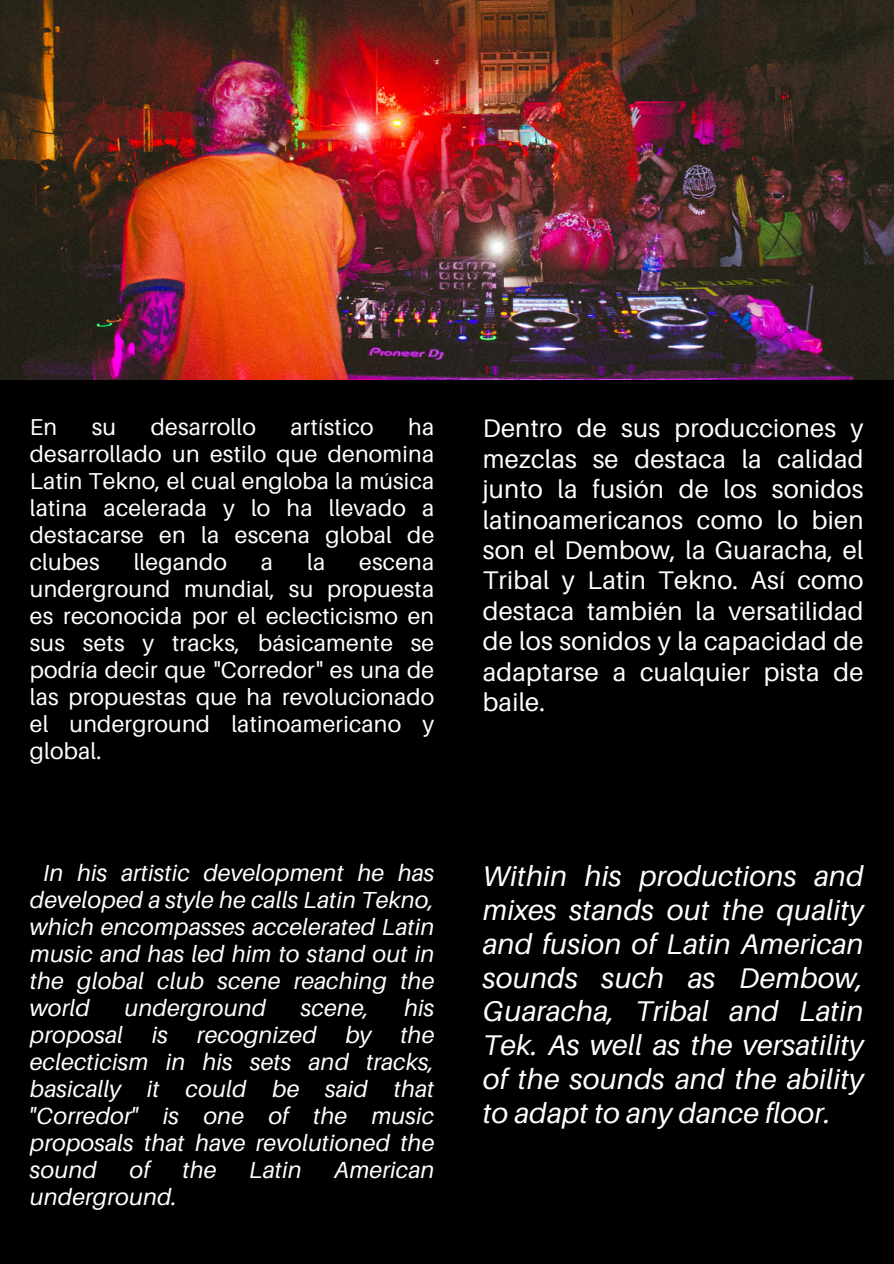
<style>
.page{position:relative;width:894px;height:1264px;background:#fff}
.page>*{position:absolute;margin:0;border:0;box-sizing:border-box;transform-origin:0 0}
.t1{font:italic 28.5px/33.8px "Aileron";letter-spacing:.01em;color:#fff;text-align:justify}
.t2{font:25.5px/30.3px "Aileron";letter-spacing:.01em;color:#fff;text-align:justify}
.t3{font:italic 23.25px/27px "Aileron";letter-spacing:.01em;color:#fff;text-align:justify}
.t4{font:22.95px/27px "Aileron";letter-spacing:.01em;color:#fff;text-align:justify}
</style>
<div class="page">
<div style="left:0;top:0;width:893px;height:1263px;background:#000"></div>
<img style="left:0;top:0;width:893px;height:380px">
<p class="t4" style="left:30px;top:413px;width:406px;text-indent:378px">ha desarrollado un estilo que denomina Latin Tekno, el cual engloba la música latina acelerada y lo ha llevado a destacarse en la escena global de clubes</p>
<p class="t4" style="left:30px;top:413px;width:29px">En</p>
<p class="t4" style="left:92px;top:413px;width:26px">su</p>
<p class="t4" style="left:151px;top:413px;width:107px">desarrollo</p>
<p class="t4" style="left:290px;top:413px;width:85px">artístico</p>
<p class="t4" style="left:134px;top:548px;width:95px">llegando</p>
<p class="t4" style="left:261px;top:548px;width:14px">a</p>
<p class="t4" style="left:307px;top:548px;width:20px">la</p>
<p class="t4" style="left:30px;top:548px;width:406px;text-indent:329px">escena underground mundial, su propuesta es reconocida por el eclecticismo en sus sets y tracks, básicamente se podría decir que "Corredor" es una de las propuestas que ha revolucionado el underground latinoamericano y global.</p>
<p class="t3" style="left:30px;top:858px;width:406px;text-indent:13px">In his artistic development he has developed a style he calls Latin Tekno, which encompasses accelerated Latin music and has led him to stand out in the global club scene reaching the world</p>
<p class="t3" style="left:30px;top:993px;width:406px;text-indent:374px">his proposal is recognized by the eclecticism in his sets and tracks, basically it could be said that "Corredor" is one of the music proposals that have revolutioned the sound</p>
<p class="t3" style="left:124px;top:993px;width:143px">underground</p>
<p class="t3" style="left:301px;top:993px;width:70px">scene,</p>
<p class="t3" style="left:129px;top:1155px;width:22px">of</p>
<p class="t3" style="left:182px;top:1155px;width:35px">the</p>
<p class="t3" style="left:249px;top:1155px;width:54px">Latin</p>
<p class="t3" style="left:334px;top:1155px;width:102px">American</p>
<p class="t3" style="left:30px;top:1182px;width:149px">underground.</p>
<p class="t2" style="left:482px;top:413px;width:382px">Dentro de sus producciones y mezclas se destaca la calidad junto la fusión de los sonidos latinoamericanos como lo bien son el Dembow, la Guaracha, el Tribal y Latin Tekno. Así como destaca también la versatilidad de los sonidos y la capacidad de adaptarse a cualquier pista de baile.</p>
<p class="t1" style="left:482px;top:858px;width:382px">Within his productions and mixes stands out the quality and fusion of Latin American sounds such as Dembow, Guaracha, Tribal and Latin Tek. As well as the versatility of the sounds and the ability to adapt to any dance floor.</p>
</div>
